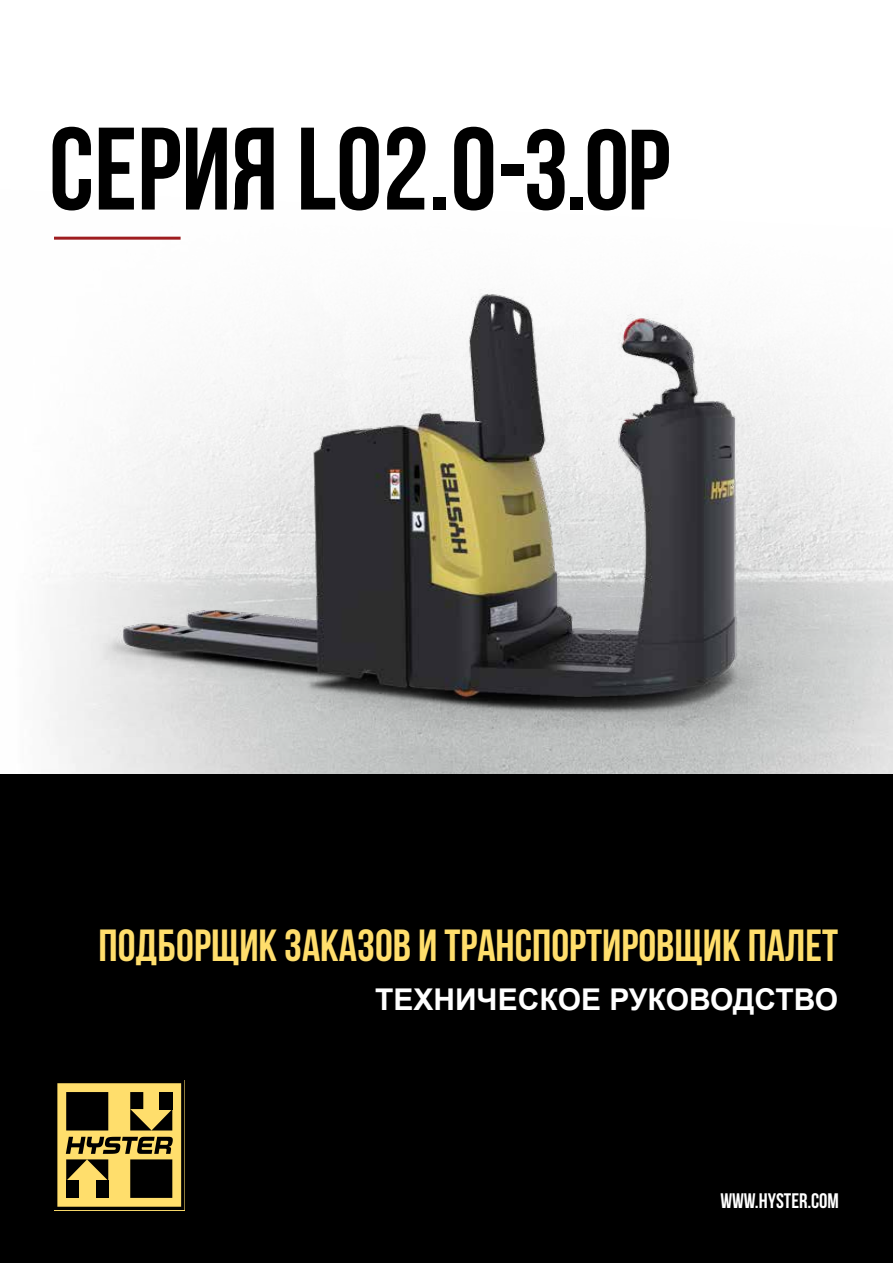
<style>
.page{position:relative;width:893px;height:1263px;background:#fff}
.page>*{position:absolute;margin:0;border:0;box-sizing:border-box;transform-origin:0 0}
.t1{font:700 117px "Bebas Neue";color:#000}
.t2{font:700 45px "Bebas Neue";color:#ffde6c}
.t3{font:700 30px "Arial";color:#fff}
.t4{font:700 21px "Bebas Neue";color:#fff}
.s1{font-size:114px}
</style>
<div class="page">
<img style="left:54px;top:236px;width:839px;height:538px">
<div style="left:0;top:774px;width:893px;height:489px;background:#000"></div>
<svg style="left:57px;top:1083px;width:125px;height:124px"></svg>
<div style="left:66px;top:1092px;width:42px;height:38px;background:#000"></div>
<hr style="left:54px;top:237px;width:127px;height:3px;background:#9e1d20">
<img style="left:48px;top:263px;width:791px;height:511px">
<h1 class="t1" style="left:49px;top:105px;width:623px">Серия LO2.0<span class="s1">-3.0P</span></h1>
<p class="t2" style="left:99px;top:921px;width:741px">ПОДБОРЩИК ЗАКАЗОВ И ТРАНСПОРТИРОВЩИК ПАЛЕТ</p>
<p class="t3" style="left:375px;top:980px;width:464px">ТЕХНИЧЕСКОЕ РУКОВОДСТВО</p>
<p class="t4" style="left:720px;top:1189px;width:120px">WWW.HYSTER.COM</p>
</div>
